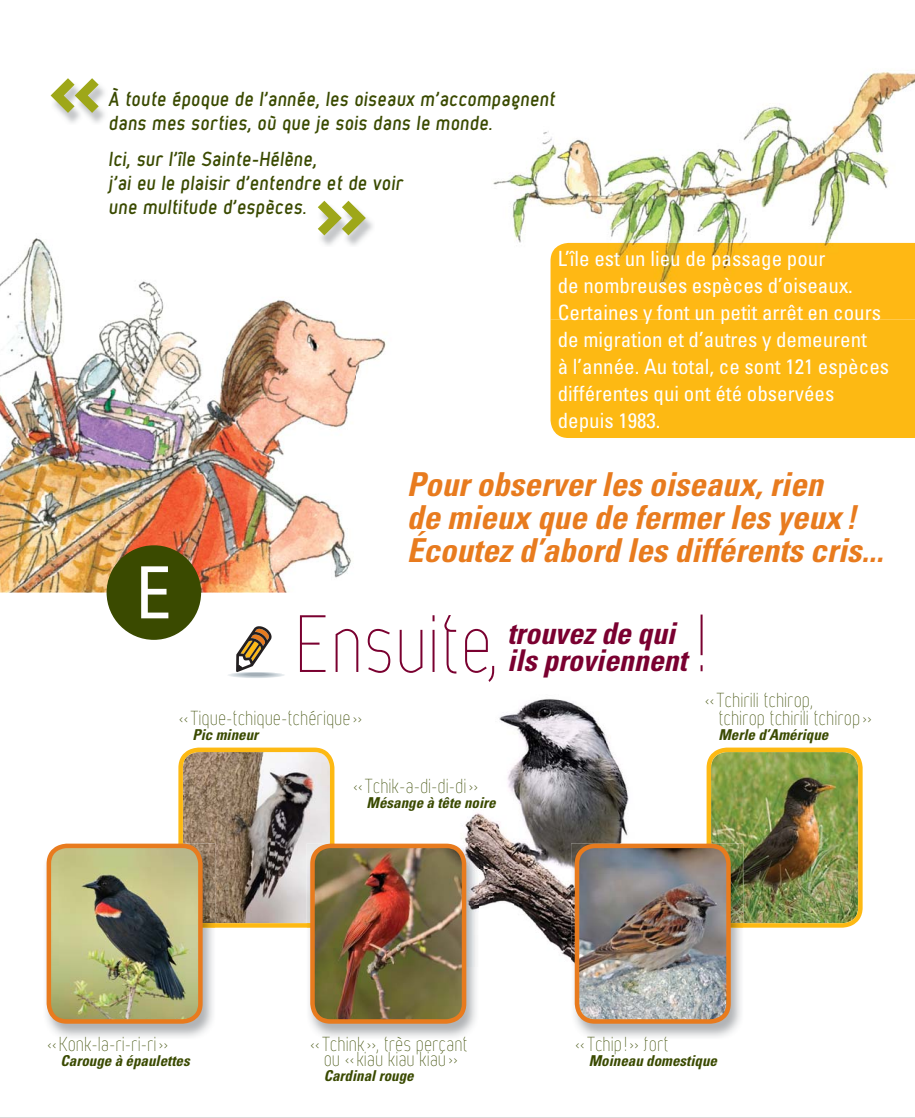
<style>
.page{position:relative;width:915px;height:1118px;background:#fff}
.page>*{position:absolute;margin:0;border:0;box-sizing:border-box;transform-origin:0 0}
.t1{font:100 72px "Blys";color:#7a0030}
.t2{font:condensed 72px "Univers";color:#fff}
.t3{font:italic 700 condensed 33px/33px "Univers";color:#e87b1e}
.t4{font:italic 700 condensed 30px/27px "Univers";letter-spacing:-.005em;color:#7a0030}
.t5{font:condensed 21px/27px "Univers";color:#fff}
.t6{font:500 18px/24px "Blys";color:#3a4a00}
.t7{font:100 18px/15px "Blys";color:#3a4a00;text-align:center}
.t8{font:italic 700 condensed 15px "Univers";color:#3a4a00}
</style>
<div class="page">
<img style="left:0;top:72px;width:915px;height:966px">
<p class="t6" style="left:108px;top:89px;width:450px">À toute époque de l’année, les oiseaux m’accompagnent dans mes sorties, où que je sois dans le monde.</p>
<p class="t6" style="left:108px;top:149px;width:298px">Ici, sur l’île Sainte-Hélène,<br>j’ai eu le plaisir d’entendre et de voir une multitude d’espèces.</p>
<p class="t5" style="left:558px;top:247px;width:333px">L’île est un lieu de passage pour<br>de nombreuses espèces d’oiseaux.<br>Certaines y font un petit arrêt en cours de migration et d’autres y demeurent<br>à l’année. Au total, ce sont 121 espèces différentes qui ont été observées depuis 1983.</p>
<h1 class="t2" style="left:135px;top:566px;width:37px">E</h1>
<h2 class="t3" style="left:407px;top:471px;width:478px">Pour observer les oiseaux, rien<br>de mieux que de fermer les yeux !<br>Écoutez d’abord les différents cris...</h2>
<h1 class="t1" style="left:295px;top:612px;width:206px">Ensuite,</h1>
<h1 class="t1" style="left:695px;top:611px;width:14px">!</h1>
<h3 class="t4" style="left:507px;top:623px;width:181px">trouvez de qui ils proviennent</h3>
<p class="t7" style="left:179px;top:712px;width:185px">« Tique-tchique-tchérique »</p>
<p class="t8" style="left:192px;top:728px;width:67px">Pic mineur</p>
<p class="t7" style="left:718px;top:692px;width:155px;line-height:18px;text-align:left;text-indent:-14px">« Tchirili tchirop,<br>tchirop tchirili tchirop »</p>
<p class="t8" style="left:718px;top:728px;width:111px">Merle d’Amérique</p>
<p class="t7" style="left:353px;top:780px;width:127px">« Tchik-a-di-di-di »</p>
<p class="t8" style="left:366px;top:797px;width:131px">Mésange à tête noire</p>
<p class="t7" style="left:47px;top:1037px;width:123px">« Konk-la-ri-ri-ri »</p>
<p class="t8" style="left:60px;top:1054px;width:131px">Carouge à épaulettes</p>
<p class="t7" style="left:310px;top:1037px;width:159px">« Tchink », très perçant ou « kiau kiau kiau »</p>
<p class="t8" style="left:324px;top:1069px;width:91px">Cardinal rouge</p>
<p class="t7" style="left:575px;top:1037px;width:95px">« Tchip ! » fort</p>
<p class="t8" style="left:589px;top:1054px;width:130px">Moineau domestique</p>
</div>
